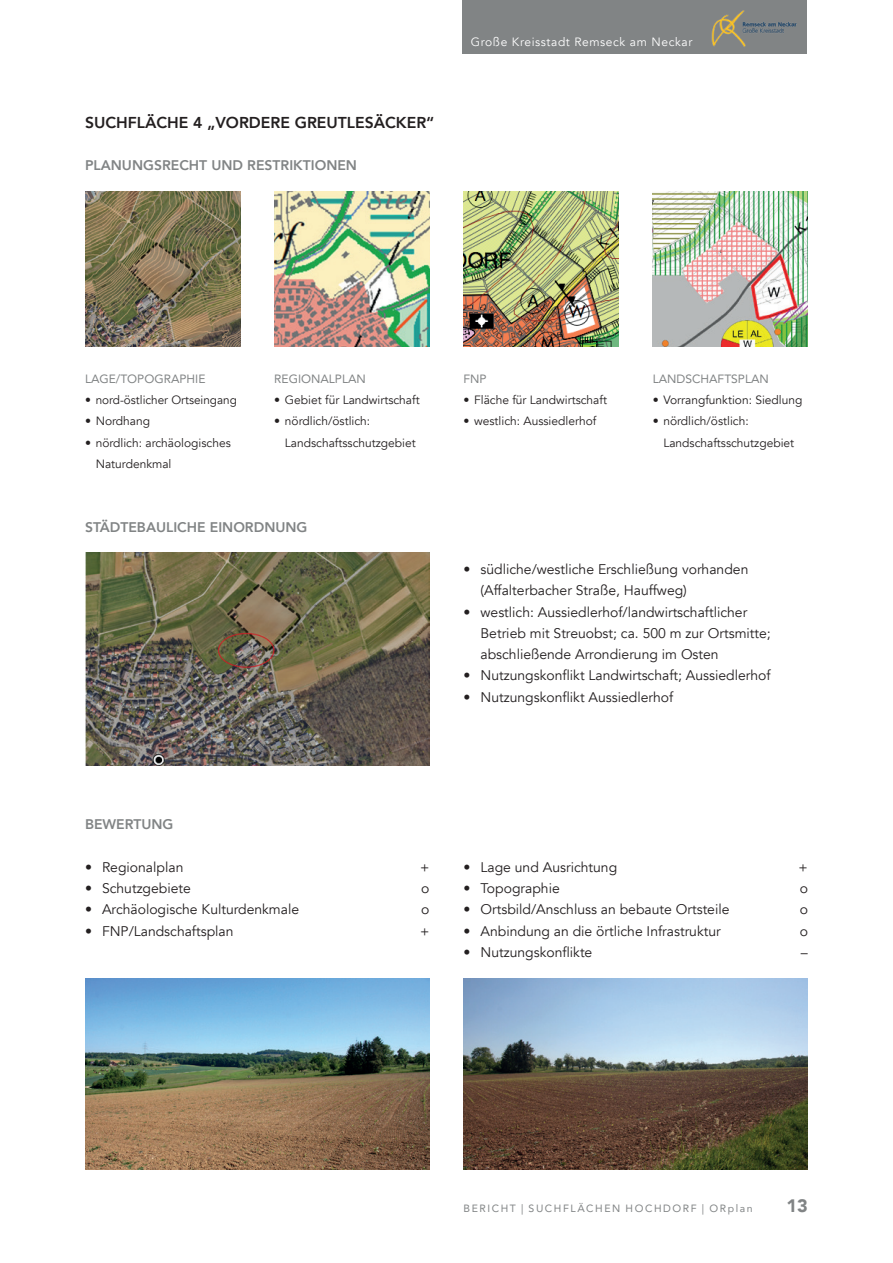
<style>
.page{position:relative;width:893px;height:1263px;background:#fff}
.page>*{position:absolute;margin:0;border:0;box-sizing:border-box;transform-origin:0 0}
.t1{font:900 18px "Avenir";color:#818485}
.t2{font:800 15.75px "Avenir";color:#231f20}
.t3{font:13.95px/21.3px "Avenir";color:#231f20}
.t4{font:800 13.95px "Avenir";color:#818485}
.t5{font:12px/21.3px "Avenir";color:#231f20}
.t6{font:12px "Avenir";color:#818485}
.t7{font:12px "Avenir";letter-spacing:.05em;color:#fff}
.t8{font:10.5px "Avenir";letter-spacing:.15em;color:#818485}
</style>
<div class="page">
<div style="left:462px;top:0;width:345px;height:54px;background:#818485"></div>
<img style="left:711px;top:10px;width:86px;height:37px">
<img style="left:85px;top:978px;width:344px;height:191px">
<img style="left:463px;top:978px;width:345px;height:191px">
<img style="left:653px;top:191px;width:155px;height:156px">
<img style="left:274px;top:191px;width:155px;height:156px">
<img style="left:85px;top:191px;width:155px;height:156px">
<img style="left:463px;top:191px;width:156px;height:156px">
<img style="left:85px;top:553px;width:344px;height:212px">
<p class="t2" style="left:85px;top:110px;width:351px">SUCHFLÄCHE 4 „VORDERE GREUTLESÄCKER“</p>
<p class="t4" style="left:85px;top:154px;width:273px">PLANUNGSRECHT UND RESTRIKTIONEN</p>
<p class="t7" style="left:471px;top:34px;width:223px">Große Kreisstadt Remseck am Neckar</p>
<p class="t6" style="left:85px;top:369px;width:122px">LAGE/TOPOGRAPHIE</p>
<p class="t5" style="left:85px;top:389px;width:153px">• nord-östlicher Ortseingang</p>
<p class="t5" style="left:85px;top:411px;width:67px">• Nordhang</p>
<p class="t5" style="left:96px;top:432px;width:137px;text-indent:-11px">• nördlich: archäologisches<br>Naturdenkmal</p>
<p class="t6" style="left:274px;top:369px;width:93px">REGIONALPLAN</p>
<p class="t5" style="left:274px;top:389px;width:147px">• Gebiet für Landwirtschaft</p>
<p class="t5" style="left:285px;top:411px;width:132px;text-indent:-11px">• nördlich/östlich:<br>Landschaftsschutzgebiet</p>
<p class="t4" style="left:85px;top:516px;width:224px">STÄDTEBAULICHE EINORDNUNG</p>
<p class="t6" style="left:463px;top:369px;width:25px">FNP</p>
<p class="t5" style="left:463px;top:389px;width:145px">• Fläche für Landwirtschaft</p>
<p class="t5" style="left:463px;top:411px;width:134px">• westlich: Aussiedlerhof</p>
<p class="t6" style="left:653px;top:369px;width:118px">LANDSCHAFTSPLAN</p>
<p class="t5" style="left:653px;top:389px;width:151px">• Vorrangfunktion: Siedlung</p>
<p class="t5" style="left:663px;top:411px;width:132px;text-indent:-11px">• nördlich/östlich:<br>Landschaftsschutzgebiet</p>
<p class="t3" style="left:480px;top:559px;width:269px;text-indent:-17px">• südliche/westliche Erschließung vorhanden (Affalterbacher Straße, Hauffweg)</p>
<p class="t3" style="left:480px;top:601px;width:292px;text-indent:-17px">• westlich: Aussiedlerhof/landwirtschaftlicher<br>Betrieb mit Streuobst; ca. 500 m zur Ortsmitte; abschließende Arrondierung im Osten</p>
<p class="t3" style="left:463px;top:665px;width:309px">• Nutzungskonflikt Landwirtschaft; Aussiedlerhof</p>
<p class="t3" style="left:463px;top:686px;width:211px">• Nutzungskonflikt Aussiedlerhof</p>
<p class="t4" style="left:85px;top:813px;width:90px">BEWERTUNG</p>
<p class="t3" style="left:85px;top:856px;width:100px">• Regionalplan</p>
<p class="t3" style="left:420px;top:856px;width:11px">+</p>
<p class="t3" style="left:85px;top:878px;width:107px">• Schutzgebiete</p>
<p class="t3" style="left:421px;top:878px;width:10px">o</p>
<p class="t3" style="left:85px;top:899px;width:216px">• Archäologische Kulturdenkmale</p>
<p class="t3" style="left:421px;top:899px;width:10px">o</p>
<p class="t3" style="left:85px;top:920px;width:150px">• FNP/Landschaftsplan</p>
<p class="t3" style="left:420px;top:920px;width:11px">+</p>
<p class="t3" style="left:463px;top:856px;width:155px">• Lage und Ausrichtung</p>
<p class="t3" style="left:799px;top:856px;width:11px">+</p>
<p class="t3" style="left:463px;top:878px;width:98px">• Topographie</p>
<p class="t3" style="left:800px;top:878px;width:10px">o</p>
<p class="t3" style="left:463px;top:899px;width:267px">• Ortsbild/Anschluss an bebaute Ortsteile</p>
<p class="t3" style="left:800px;top:899px;width:10px">o</p>
<p class="t3" style="left:463px;top:920px;width:259px">• Anbindung an die örtliche Infrastruktur</p>
<p class="t3" style="left:800px;top:920px;width:10px">o</p>
<p class="t3" style="left:463px;top:941px;width:130px">• Nutzungskonflikte</p>
<p class="t3" style="left:801px;top:941px;width:8px">–</p>
<p class="t8" style="left:463px;top:1200px;width:291px">BERICHT | SUCHFLÄCHEN HOCHDORF | ORplan</p>
<p class="t1" style="left:787px;top:1190px;width:23px">13</p>
</div>
